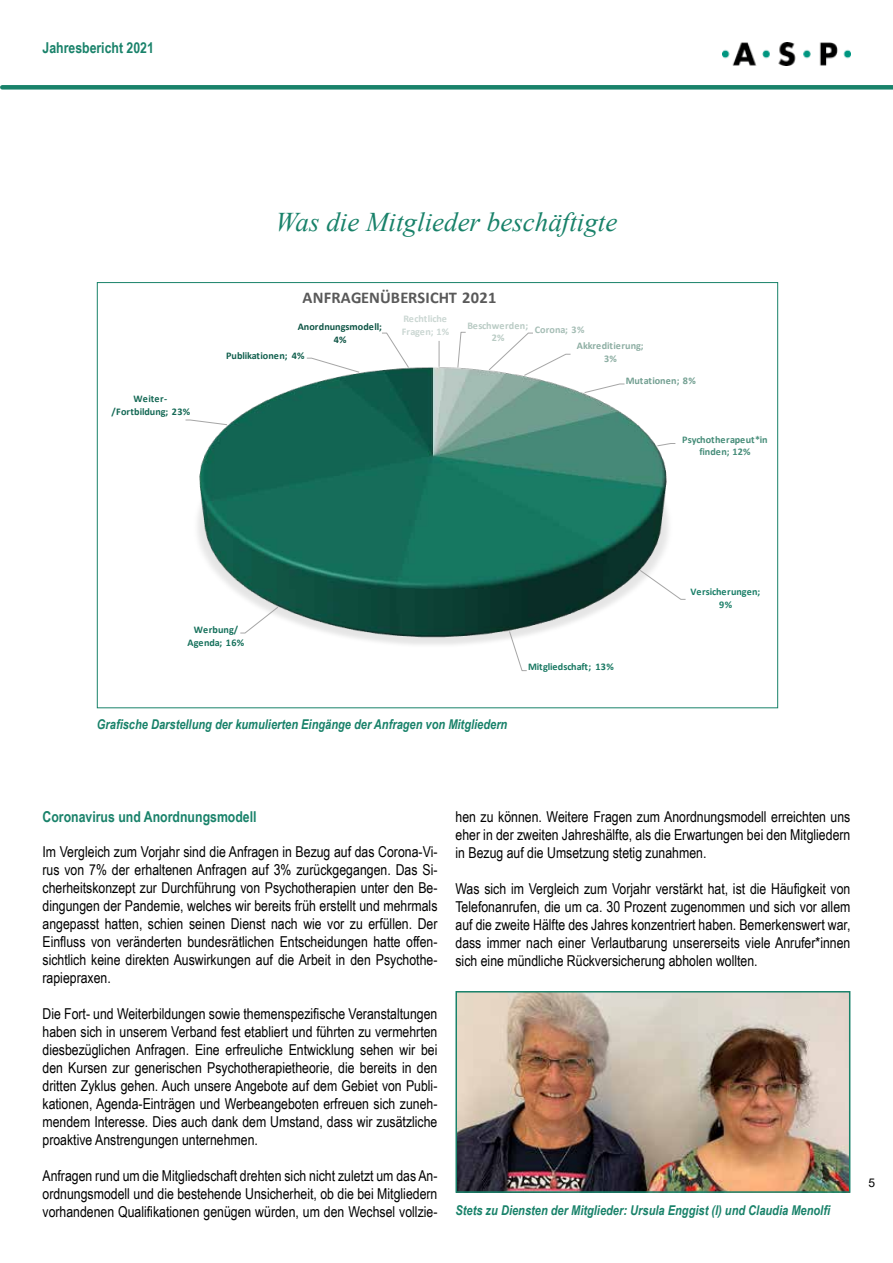
<style>
.page{position:relative;width:893px;height:1263px;background:#fff}
.page>*{position:absolute;margin:0;border:0;box-sizing:border-box;transform-origin:0 0}
.t1{font:italic 27px "Times New Roman";color:#19826a}
.t2{font:700 16.5px "Calibri";letter-spacing:.01em;color:#595959}
.t3{font:15px/18px "Arial Narrow";color:#000;text-align:justify}
.t4{font:700 15px "Arial Narrow";color:#19826a}
.t5{font:italic 700 13.5px "Arial Narrow";color:#19826a}
.t6{font:12px "Arial";color:#000}
.t7{font:700 10.2px/12.6px "Calibri";color:#458c78;text-align:center}
.t8{font:700 10.2px/12.6px "Calibri";color:#136854;text-align:center}
.t9{font:700 10.2px/12.6px "Calibri";letter-spacing:-.005em;color:#cbd7d3}
.t10{font:700 10.2px/12.6px "Calibri";color:#0d5444;text-align:center}
.t11{font:700 10.2px "Calibri";letter-spacing:-.015em;color:#177761}
.t12{font:700 10.2px/12.6px "Calibri";letter-spacing:.005em;color:#15705b;text-align:center}
.t13{font:700 10.2px/12.6px "Calibri";color:#8daea3;text-align:center}
.t14{font:700 10.2px/12.6px "Calibri";color:#197e67;text-align:center}
.t15{font:700 10.2px "Calibri";color:#105f4d}
.t16{font:700 10.2px/12.6px "Calibri";letter-spacing:.015em;color:#b9cbc4;text-align:center}
.t17{font:700 10.2px "Calibri";color:#729f91}
.t18{font:700 10.2px "Calibri";color:#a5bdb5}
</style>
<div class="page">
<img style="left:723px;top:43px;width:127px;height:23px">
<div style="left:2px;top:85px;width:891px;height:5px;background:#19826a"></div>
<img style="left:197px;top:363px;width:472px;height:282px">
<svg style="left:439px;top:341px;width:1px;height:26px"></svg>
<svg style="left:457px;top:331px;width:9px;height:37px"></svg>
<svg style="left:488px;top:332px;width:83px;height:44px"></svg>
<svg style="left:584px;top:383px;width:41px;height:11px"></svg>
<svg style="left:656px;top:443px;width:20px;height:4px"></svg>
<svg style="left:639px;top:569px;width:47px;height:31px"></svg>
<svg style="left:508px;top:630px;width:19px;height:41px"></svg>
<svg style="left:240px;top:606px;width:39px;height:28px"></svg>
<svg style="left:185px;top:419px;width:43px;height:7px"></svg>
<svg style="left:306px;top:357px;width:54px;height:16px"></svg>
<svg style="left:381px;top:332px;width:29px;height:37px"></svg>
<img style="left:458px;top:994px;width:389px;height:196px">
<div style="left:455px;top:991px;width:395px;height:202px;border:2px solid #19826a"></div>
<p class="t4" style="left:43px;top:37px;width:113px">Jahresbericht 2021</p>
<p class="t8" style="left:112px;top:392px;width:80px">Weiter-/Fortbildung; 23%</p>
<h1 class="t1" style="left:276px;top:204px;width:343px">Was die Mitglieder beschäftigte</h1>
<p class="t2" style="left:303px;top:285px;width:195px">ANFRAGENÜBERSICHT 2021</p>
<p class="t10" style="left:298px;top:320px;width:86px">Anordnungsmodell;<br>4%</p>
<p class="t15" style="left:226px;top:348px;width:80px">Publikationen; 4%</p>
<p class="t9" style="left:402px;top:313px;width:49px">Rechtliche<br>Fragen; 1%</p>
<p class="t16" style="left:467px;top:319px;width:62px">Beschwerden;<br>2%</p>
<p class="t18" style="left:535px;top:323px;width:51px">Corona; 3%</p>
<p class="t13" style="left:577px;top:339px;width:68px">Akkreditierung;<br>3%</p>
<p class="t17" style="left:626px;top:373px;width:72px">Mutationen; 8%</p>
<p class="t7" style="left:682px;top:433px;width:87px">Psychotherapeut*in finden; 12%</p>
<p class="t12" style="left:188px;top:623px;width:58px">Werbung/<br>Agenda; 16%</p>
<p class="t5" style="left:97px;top:713px;width:412px">Grafische Darstellung der kumulierten Eingänge der Anfragen von Mitgliedern</p>
<p class="t11" style="left:528px;top:660px;width:87px">Mitgliedschaft; 13%</p>
<p class="t14" style="left:690px;top:585px;width:72px">Versicherungen;<br>9%</p>
<p class="t4" style="left:43px;top:806px;width:216px">Coronavirus und Anordnungsmodell</p>
<p class="t3" style="left:43px;top:842px;width:396px">Im Vergleich zum Vorjahr sind die Anfragen in Bezug auf das Corona-Vi&shy;rus von 7% der erhaltenen Anfragen auf 3% zurückgegangen. Das Si&shy;cherheitskonzept zur Durchführung von Psychotherapien unter den Be&shy;dingungen der Pandemie, welches wir bereits früh erstellt und mehrmals angepasst hatten, schien seinen Dienst nach wie vor zu erfüllen. Der Einfluss von veränderten bundesrätlichen Entscheidungen hatte offen&shy;sichtlich keine direkten Auswirkungen auf die Arbeit in den Psychothe&shy;rapiepraxen.</p>
<p class="t3" style="left:43px;top:1004px;width:396px">Die Fort- und Weiterbildungen sowie themenspezifische Veranstaltungen haben sich in unserem Verband fest etabliert und führten zu vermehrten diesbezüglichen Anfragen. Eine erfreuliche Entwicklung sehen wir bei den Kursen zur generischen Psychotherapietheorie, die bereits in den dritten Zyklus gehen. Auch unsere Angebote auf dem Gebiet von Publi&shy;kationen, Agenda-Einträgen und Werbeangeboten erfreuen sich zuneh&shy;mendem Interesse. Dies auch dank dem Umstand, dass wir zusätzliche proaktive Anstrengungen unternehmen.</p>
<p class="t3" style="left:43px;top:1166px;width:396px">Anfragen rund um die Mitgliedschaft drehten sich nicht zuletzt um das An&shy;ordnungsmodell und die bestehende Unsicherheit, ob die bei Mitgliedern vorhandenen Qualifikationen genügen würden, um den Wechsel vollzie-</p>
<p class="t3" style="left:455px;top:807px;width:396px">hen zu können. Weitere Fragen zum Anordnungsmodell erreichten uns eher in der zweiten Jahreshälfte, als die Erwartungen bei den Mitgliedern in Bezug auf die Umsetzung stetig zunahmen.</p>
<p class="t3" style="left:455px;top:879px;width:396px">Was sich im Vergleich zum Vorjahr verstärkt hat, ist die Häufigkeit von Telefonanrufen, die um ca. 30 Prozent zugenommen und sich vor allem auf die zweite Hälfte des Jahres konzentriert haben. Bemerkenswert war, dass immer nach einer Verlautbarung unsererseits viele Anrufer*innen sich eine mündliche Rückversicherung abholen wollten.</p>
<p class="t5" style="left:455px;top:1200px;width:377px">Stets zu Diensten der Mitglieder: Ursula Enggist (l) und Claudia Menolfi</p>
<p class="t6" style="left:868px;top:1175px;width:8px">5</p>
</div>
